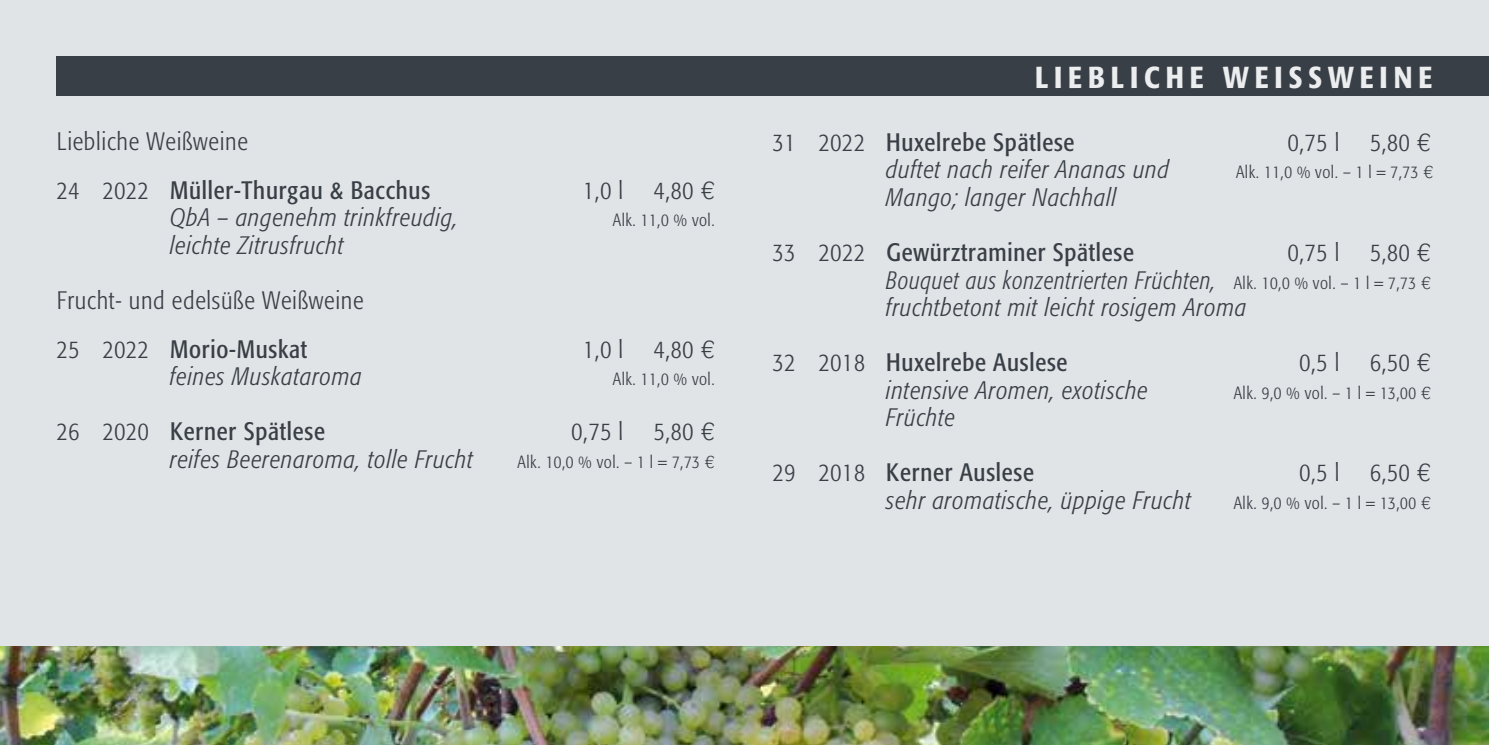
<style>
.page{position:relative;width:1489px;height:745px;background:#fff}
.page>*{position:absolute;margin:0;border:0;box-sizing:border-box;transform-origin:0 0}
.t1{font:500 30px "Formata Condensed BQ";letter-spacing:.2em;color:#ebedef}
.t2{font:italic 300 25px "Formata Condensed BQ";letter-spacing:.03em;color:#383f46}
.t3{font:300 25px/48.8px "Formata Condensed BQ";letter-spacing:.03em;color:#383f46}
.t4{font:25px "Formata Condensed BQ";letter-spacing:.03em;color:#383f46}
.t5{font:italic 300 25px/27.5px "Formata Condensed BQ";letter-spacing:.03em;color:#383f46;text-align:justify;scale:.93 1}
.t6{font:300 17.5px "Formata Condensed BQ";letter-spacing:.03em;color:#383f46}
.s1{font-weight:400}
.s2{font-family:"Helvetica"}
.s3{font-weight:300}
.s4{font-style:normal}
.s5{font-family:"Helvetica";font-style:normal}
.s6{font-style:normal;font-size:17.5px}
.s7{font-family:"Helvetica";font-style:normal;font-size:17.5px}
</style>
<div class="page">
<div style="left:0;top:0;width:1488px;height:744px;background:#e1e4e7"></div>
<img style="left:0;top:646px;width:1488px;height:98px">
<div style="left:57px;top:57px;width:1431px;height:39px;background:#383f46"></div>
<p class="t3" style="left:57px;top:117px;width:375px">Liebliche Weißweine<br>24 2022 <span class="s1">Müller-Thurgau &amp; Bacchus</span></p>
<p class="t3" style="left:583px;top:166px;width:133px">1,0 l 4,80 <span class="s2">€</span></p>
<p class="t2" style="left:170px;top:203px;width:289px">QbA – angenehm trinkfreudig,</p>
<p class="t6" style="left:612px;top:210px;width:103px">Alk. 11,0 % vol.</p>
<p class="t2" style="left:170px;top:231px;width:175px">leichte Zitrusfrucht</p>
<p class="t3" style="left:57px;top:276px;width:308px">Frucht- und edelsüße Weißweine<br>25 2022 <span class="s1">Morio-Muskat</span></p>
<p class="t3" style="left:583px;top:325px;width:133px">1,0 l 4,80 <span class="s2">€</span></p>
<p class="t2" style="left:170px;top:362px;width:193px">feines Muskataroma</p>
<p class="t6" style="left:612px;top:369px;width:103px">Alk. 11,0 % vol.</p>
<p class="t4" style="left:57px;top:416px;width:270px"><span class="s3">26 2020</span> Kerner Spätlese</p>
<p class="t3" style="left:571px;top:407px;width:145px">0,75 l 5,80 <span class="s2">€</span></p>
<p class="t2" style="left:170px;top:444px;width:304px">reifes Beerenaroma, tolle Frucht</p>
<p class="t6" style="left:517px;top:451px;width:199px">Alk. 10,0 % vol. – 1 l = 7,73 <span class="s2">€</span></p>
<p class="t1" style="left:1034px;top:59px;width:399px">LIEBLICHE WEISSWEINE</p>
<p class="t4" style="left:772px;top:127px;width:303px"><span class="s3">31 2022</span> Huxelrebe Spätlese</p>
<p class="t3" style="left:1287px;top:118px;width:145px">0,75 l 5,80 <span class="s2">€</span></p>
<p class="t2" style="left:886px;top:155px;width:284px">duftet nach reifer Ananas und</p>
<p class="t6" style="left:1235px;top:162px;width:199px">Alk. 11,0 % vol. – 1 l = 7,73 <span class="s2">€</span></p>
<p class="t2" style="left:886px;top:183px;width:232px">Mango; langer Nachhall</p>
<p class="t4" style="left:772px;top:237px;width:363px"><span class="s3">33 2022</span> Gewürztraminer Spätlese</p>
<p class="t5" style="left:886px;top:239px;width:587px;text-indent:401px"><span class="s4">0,75 l 5,80</span> <span class="s5">€ </span>Bouquet aus konzentrierten Früchten, <span class="s6">Alk. 10,0 % vol. – 1 l = 7,73</span> <span class="s7">€ </span>fruchtbetont mit leicht rosigem Aroma</p>
<p class="t4" style="left:772px;top:347px;width:296px"><span class="s3">32 2018</span> Huxelrebe Auslese</p>
<p class="t3" style="left:1299px;top:338px;width:133px">0,5 l 6,50 <span class="s2">€</span></p>
<p class="t2" style="left:886px;top:375px;width:263px">intensive Aromen, exotische</p>
<p class="t6" style="left:1233px;top:382px;width:199px">Alk. 9,0 % vol. – 1 l = 13,00 <span class="s2">€</span></p>
<p class="t2" style="left:886px;top:403px;width:71px">Früchte</p>
<p class="t4" style="left:772px;top:457px;width:263px"><span class="s3">29 2018</span> Kerner Auslese</p>
<p class="t3" style="left:1299px;top:448px;width:133px">0,5 l 6,50 <span class="s2">€</span></p>
<p class="t2" style="left:886px;top:485px;width:306px">sehr aromatische, üppige Frucht</p>
<p class="t6" style="left:1233px;top:492px;width:199px">Alk. 9,0 % vol. – 1 l = 13,00 <span class="s2">€</span></p>
</div>
